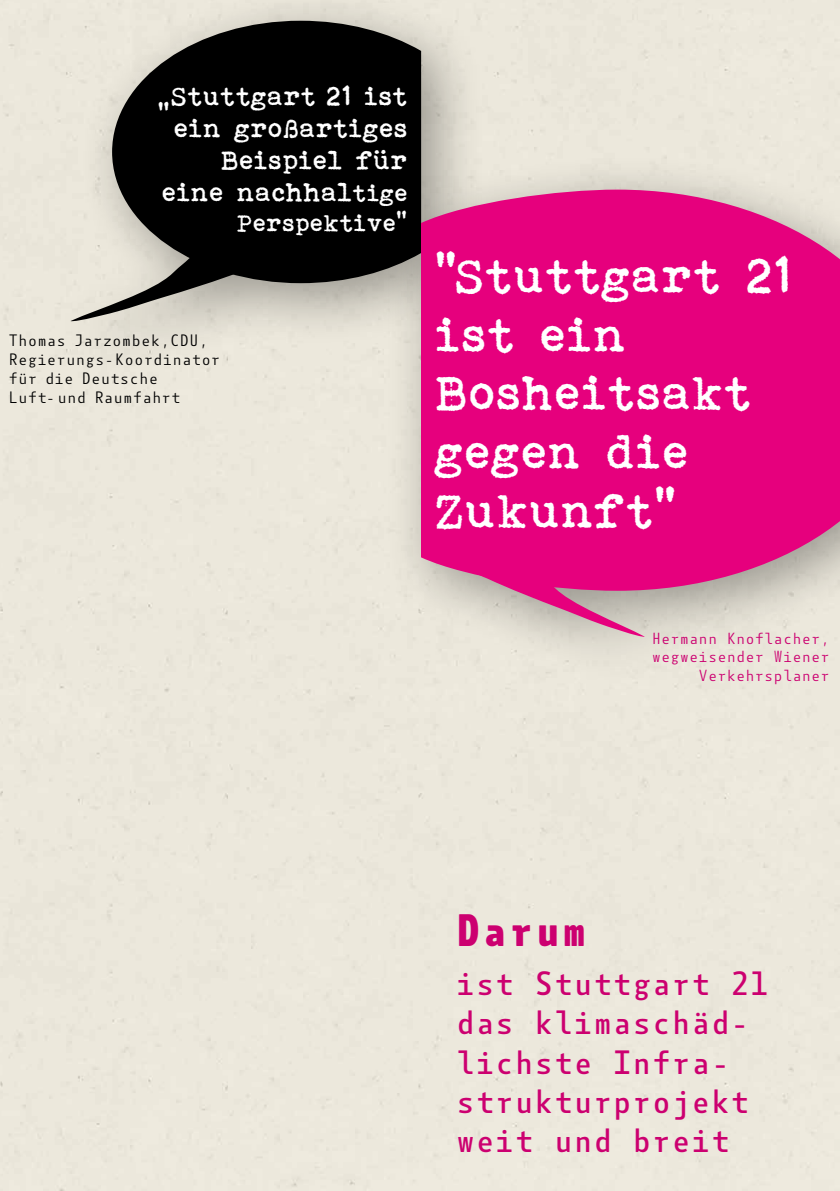
<style>
.page{position:relative;width:840px;height:1191px;background:#fff}
.page>*{position:absolute;margin:0;border:0;box-sizing:border-box;transform-origin:0 0}
.t1{font:49px/58.8px "Bohemian typewriter";color:#fff}
.t2{font:700 44px "Botanika Mono";color:#cc0070}
.t3{font:500 32.6px/39.2px "Botanika Mono";color:#cc0070}
.t4{font:26.8px/32px "Bohemian typewriter";color:#fff;text-align:right}
.t5{font:24.4px "Bohemian typewriter";color:#fff}
.t6{font:16px/19.2px "Botanika Mono";color:#000}
.t7{font:15.6px/18.8px "Botanika Mono";color:#cc0070;text-align:right}
.s1{font-size:24.4px}
</style>
<div class="page">
<div style="left:47px;top:0;width:438px;height:382px;background:#000;opacity:.35"></div>
<svg style="left:112px;top:21px;width:309px;height:262px;background:#171716"></svg>
<svg style="left:70px;top:221px;width:194px;height:101px;background:#8f8c85"></svg>
<div style="left:384px;top:153px;width:455px;height:543px;background:#000;opacity:.35"></div>
<svg style="left:421px;top:190px;width:418px;height:401px;background:#e41082"></svg>
<svg style="left:467px;top:537px;width:177px;height:100px;background:#da5799"></svg>
<h3 class="t4" style="left:159px;top:80px;width:251px">„Stuttgart 21 ist ein großartiges<br>Beispiel für eine nachhal<span class="s1">tige</span></h3>
<h3 class="t5" style="left:237px;top:208px;width:173px">Perspektive“</h3>
<p class="t6" style="left:9px;top:330px;width:213px">Thomas Jarzombek,CDU,<br>Regierungs-Koordinator für die Deutsche<br>Luft- und Raumfahrt</p>
<h1 class="t1" style="left:436px;top:245px;width:357px">"Stuttgart 21 ist ein<br>Bosheitsakt gegen die<br>Zukunft"</h1>
<p class="t7" style="left:651px;top:628px;width:179px">Hermann Knoflacher, wegweisender Wiener<br>Verkehrsplaner</p>
<h2 class="t2" style="left:455px;top:900px;width:134px">Darum</h2>
<h3 class="t3" style="left:455px;top:963px;width:315px">ist Stuttgart 21 das klimaschäd&shy;lichste Infra&shy;strukturprojekt weit und breit</h3>
</div>
